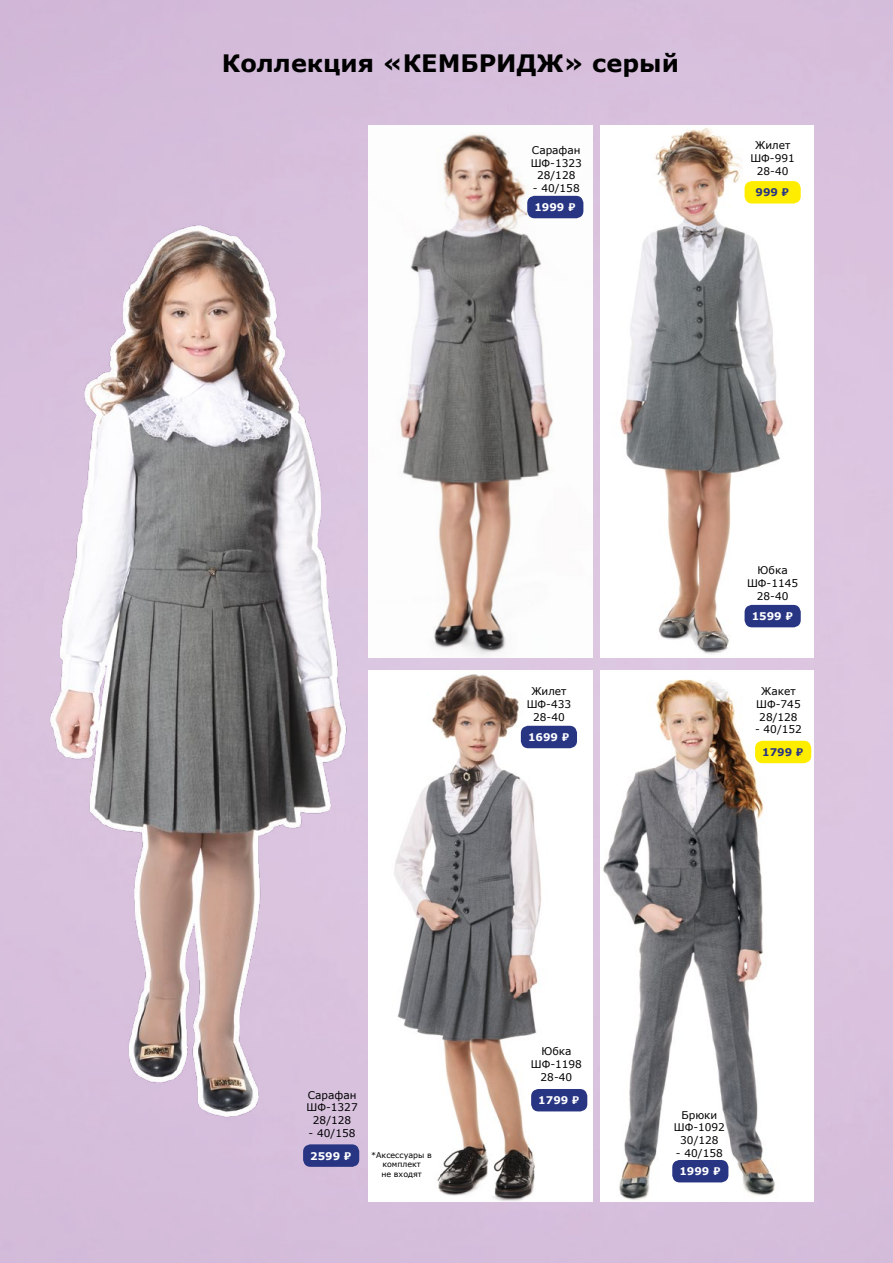
<style>
.page{position:relative;width:893px;height:1263px;background:#d6bedc}
.page>*{position:absolute;margin:0;border:0;box-sizing:border-box;transform-origin:0 0}
.t1{font:700 24px "Verdana";color:#000}
.t2{font:10.5px/12.8px "Verdana";color:#000;text-align:center}
.t3{font:700 10.5px "Verdana";color:#fff}
.t4{font:700 10.5px "Verdana";color:#283583}
.t5{font:7.95px/9.4px "Verdana";color:#000;text-align:center}
</style>
<div class="page">
<img style="left:600px;top:125px;width:214px;height:532px">
<img style="left:369px;top:125px;width:224px;height:532px">
<img style="left:369px;top:670px;width:224px;height:532px">
<img style="left:600px;top:670px;width:214px;height:532px">
<img style="left:32px;top:168px;width:407px;height:987px">
<div style="left:303px;top:1144px;width:56px;height:23px;background:#283583;border-radius:7px"></div>
<div style="left:745px;top:605px;width:56px;height:22px;background:#283583;border-radius:7px"></div>
<div style="left:527px;top:196px;width:56px;height:22px;background:#283583;border-radius:7px"></div>
<div style="left:521px;top:726px;width:56px;height:22px;background:#283583;border-radius:7px"></div>
<div style="left:531px;top:1089px;width:56px;height:22px;background:#283583;border-radius:7px"></div>
<div style="left:755px;top:741px;width:56px;height:22px;background:#ffed00;border-radius:7px"></div>
<div style="left:745px;top:181px;width:56px;height:23px;background:#ffed00;border-radius:7px"></div>
<div style="left:672px;top:1160px;width:56px;height:22px;background:#283583;border-radius:7px"></div>
<h1 class="t1" style="left:222px;top:46px;width:458px">Коллекция «КЕМБРИДЖ» серый</h1>
<p class="t2" style="left:531px;top:144px;width:53px">Сарафан<br>ШФ-1323<br>28/128</p>
<p class="t2" style="left:533px;top:182px;width:48px">- 40/158</p>
<p class="t3" style="left:534px;top:200px;width:43px">1999 ₽</p>
<p class="t2" style="left:750px;top:139px;width:46px">Жилет<br>ШФ-991<br>28-40</p>
<p class="t4" style="left:755px;top:185px;width:35px">999 ₽</p>
<p class="t2" style="left:527px;top:685px;width:46px">Жилет<br>ШФ-433<br>28-40</p>
<p class="t3" style="left:528px;top:730px;width:43px">1699 ₽</p>
<p class="t2" style="left:747px;top:564px;width:53px">Юбка<br>ШФ-1145<br>28-40</p>
<p class="t3" style="left:752px;top:609px;width:43px">1599 ₽</p>
<p class="t2" style="left:756px;top:685px;width:46px">Жакет<br>ШФ-745<br>28/128</p>
<p class="t2" style="left:755px;top:723px;width:48px">- 40/152</p>
<p class="t4" style="left:762px;top:745px;width:43px">1799 ₽</p>
<p class="t2" style="left:306px;top:1088px;width:53px">Сарафан<br>ШФ-1327<br>28/128</p>
<p class="t2" style="left:309px;top:1126px;width:48px">- 40/158</p>
<p class="t3" style="left:310px;top:1148px;width:43px">2599 ₽</p>
<p class="t5" style="left:371px;top:1150px;width:62px">*Аксессуары в комплект<br>не входят</p>
<p class="t2" style="left:531px;top:1045px;width:53px">Юбка<br>ШФ-1198<br>28-40</p>
<p class="t3" style="left:538px;top:1093px;width:43px">1799 ₽</p>
<p class="t2" style="left:674px;top:1108px;width:53px">Брюки<br>ШФ-1092<br>30/128</p>
<p class="t2" style="left:676px;top:1146px;width:48px">- 40/158</p>
<p class="t3" style="left:679px;top:1164px;width:43px">1999 ₽</p>
</div>
